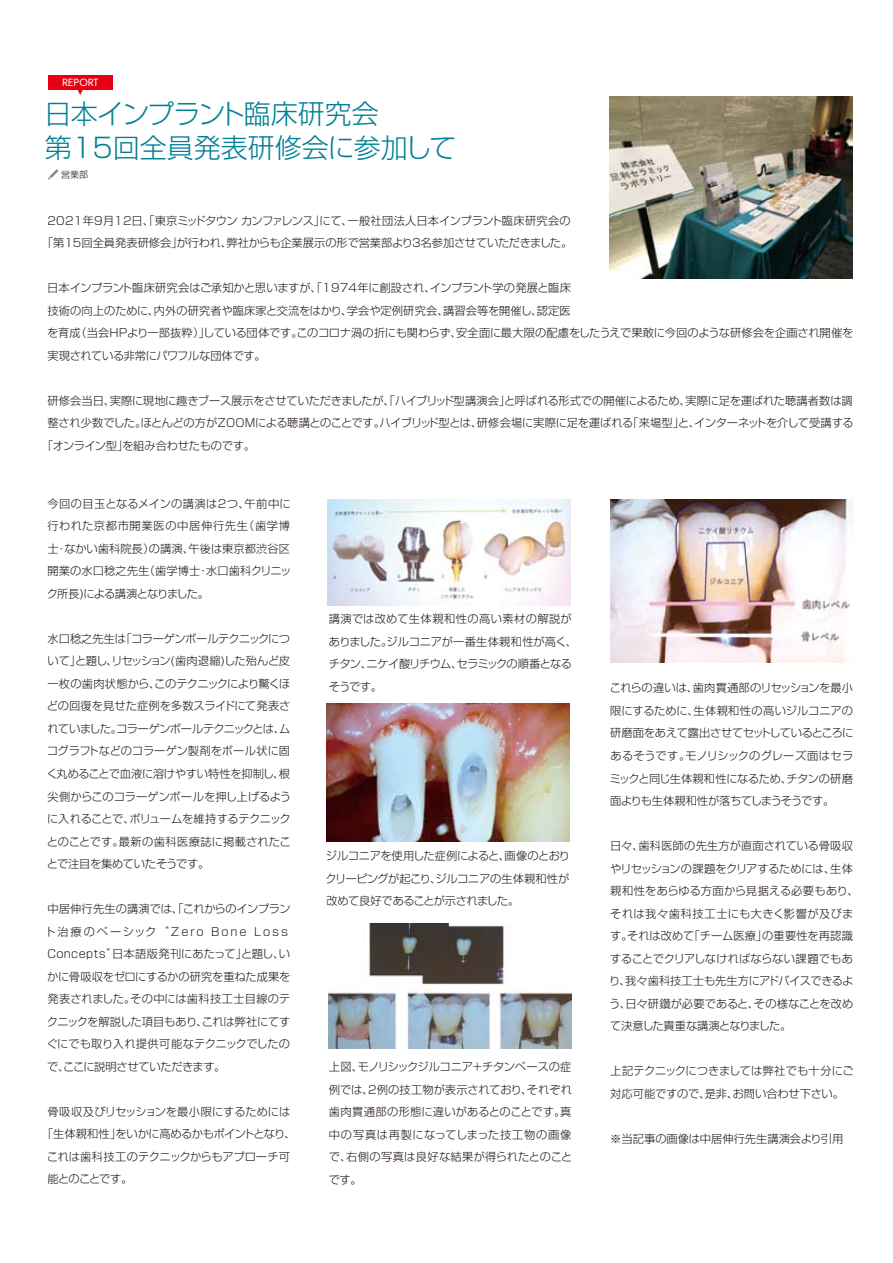
<style>
.page{position:relative;width:893px;height:1263px;background:#fff}
.page>*{position:absolute;margin:0;border:0;box-sizing:border-box;transform-origin:0 0}
.t1{font:300 27px/34.5px "Shin Go Pro";color:#008095}
.t2{font:300 11.25px/22.5px "Shin Go Pro";letter-spacing:-.01em;color:#231916}
.t3{font:300 11.25px "Shin Go Pro";letter-spacing:-.035em;color:#231916}
.t4{font:300 11.25px "Shin Go Pro";letter-spacing:-.03em;color:#231916}
.t5{font:300 11.25px "Shin Go Pro";letter-spacing:-.065em;color:#231916}
.t6{font:italic 10.5px "Renner";color:#fff}
.t7{font:300 9px "Shin Go Pro";color:#231916}
</style>
<div class="page">
<svg style="left:48px;top:169px;width:10px;height:11px"></svg>
<div style="left:48px;top:76px;width:65px;height:14px;background:#e60013"></div>
<svg style="left:77px;top:90px;width:6px;height:5px"></svg>
<img style="left:610px;top:500px;width:243px;height:162px">
<img style="left:329px;top:923px;width:243px;height:125px">
<img style="left:327px;top:703px;width:243px;height:138px">
<img style="left:327px;top:500px;width:243px;height:105px">
<img style="left:610px;top:96px;width:243px;height:183px">
<p class="t6" style="left:62px;top:75px;width:38px">REPORT</p>
<p class="t1" style="left:44px;top:93px;width:413px">日本インプラント臨床研究会<br>第15回全員発表研修会に参加して</p>
<p class="t7" style="left:61px;top:167px;width:28px">営業部</p>
<p class="t2" style="left:42px;top:208px;width:532px;text-align:center">2021年9月12日、「東京ミッドタウン カンファレンス」にて、一般社団法人日本インプラント臨床研究会の「第15回全員発表研修会」が行われ、弊社からも企業展示の形で営業部より3名参加させていただきました。</p>
<p class="t2" style="left:47px;top:275px;width:808px">日本インプラント臨床研究会はご承知かと思いますが、「1974年に創設され、インプラント学の発展と臨床<br>技術の向上のために、内外の研究者や臨床家と交流をはかり、学会や定例研究会、講習会等を開催し、認定医<br>を育成（当会HPより一部抜粋）」している団体です。このコロナ渦の折にも関わらず、安全面に最大限の配慮をしたうえで果敢に今回のような研修会を企画され開催を実現されている非常にパワフルな団体です。</p>
<p class="t2" style="left:47px;top:388px;width:807px">研修会当日、実際に現地に趣きブース展示をさせていただきましたが、「ハイブリッド型講演会」と呼ばれる形式での開催によるため、実際に足を運ばれた聴講者数は調</p>
<p class="t2" style="left:47px;top:410px;width:808px">整され少数でした。ほとんどの方がZOOMによる聴講とのことです。ハイブリッド型とは、研修会場に実際に足を運ばれる「来場型」と、インターネットを介して受講する</p>
<p class="t4" style="left:42px;top:436px;width:215px">「オンライン型」を組み合わせたものです。</p>
<p class="t2" style="left:47px;top:491px;width:246px">今回の目玉となるメインの講演は2つ、午前中に行われた京都市開業医の中居伸行先生（歯学博士・なかい歯科院長）の講演、午後は東京都渋谷区開業の水口稔之先生（歯学博士・水口歯科クリニック所長)による講演となりました。</p>
<p class="t2" style="left:47px;top:626px;width:246px;text-align:justify">水口稔之先生は「コラーゲンボールテクニックについて」と題し、リセッション(歯肉退縮)した殆んど皮一枚の歯肉状態から、このテクニックにより驚くほどの回復を見せた症例を多数スライドにて発表されていました。コラーゲンボールテクニックとは、ムコグラフトなどのコラーゲン製剤をボール状に固く丸めることで血液に溶けやすい特性を抑制し、根尖側からこのコラーゲンボールを押し上げるように入れることで、ボリュームを維持するテクニックとのことです。最新の歯科医療誌に掲載されたことで注目を集めていたそうです。</p>
<p class="t2" style="left:45px;top:896px;width:247px">中居伸行先生の講演では、「これからのインプラント治療のベーシック “Zero Bone Loss<br>Concepts”日本語版発刊にあたって」と題し、いかに骨吸収をゼロにするかの研究を重ねた成果を発表されました。その中には歯科技工士目線のテクニックを解説した項目もあり、これは弊社にてすぐにでも取り入れ提供可能なテクニックでしたので、ここに説明させていただきます。</p>
<p class="t2" style="left:47px;top:1099px;width:244px">骨吸収及びリセッションを最小限にするためには</p>
<p class="t3" style="left:42px;top:1124px;width:255px">「生体親和性」をいかに高めるかもポイントとなり、</p>
<p class="t2" style="left:47px;top:1144px;width:245px">これは歯科技工のテクニックからもアプローチ可</p>
<p class="t5" style="left:47px;top:1169px;width:86px">能とのことです。</p>
<p class="t2" style="left:329px;top:607px;width:250px">講演では改めて生体親和性の高い素材の解説がありました。ジルコニアが一番生体親和性が高く、チタン、ニケイ酸リチウム、セラミックの順番となるそうです。</p>
<p class="t2" style="left:326px;top:843px;width:246px;text-align:justify">ジルコニアを使用した症例によると、画像のとおりクリーピングが起こり、ジルコニアの生体親和性が改めて良好であることが示されました。</p>
<p class="t2" style="left:329px;top:1054px;width:245px;text-align:justify">上図、モノリシックジルコニア＋チタンベースの症例では、2例の技工物が表示されており、それぞれ歯肉貫通部の形態に違いがあるとのことです。真中の写真は再製になってしまった技工物の画像で、右側の写真は良好な結果が得られたとのことです。</p>
<p class="t2" style="left:610px;top:676px;width:245px;text-align:justify">これらの違いは、歯肉貫通部のリセッションを最小限にするために、生体親和性の高いジルコニアの研磨面をあえて露出させてセットしているところにあるそうです。モノリシックのグレーズ面はセラミックと同じ生体親和性になるため、チタンの研磨面よりも生体親和性が落ちてしまうそうです。</p>
<p class="t2" style="left:609px;top:833px;width:251px">日々、歯科医師の先生方が直面されている骨吸収やリセッションの課題をクリアするためには、生体親和性をあらゆる方面から見据える必要もあり、それは我々歯科技工士にも大きく影響が及びます。それは改めて「チーム医療」の重要性を再認識することでクリアしなければならない課題でもあり、我々歯科技工士も先生方にアドバイスできるよう、日々研鑽が必要であると、その様なことを改めて決意した貴重な講演となりました。</p>
<p class="t2" style="left:610px;top:1058px;width:245px">上記テクニックにつきましては弊社でも十分にご対応可能ですので、是非、お問い合わせ下さい。</p>
<p class="t2" style="left:610px;top:1126px;width:234px">※当記事の画像は中居伸行先生講演会より引用</p>
</div>
